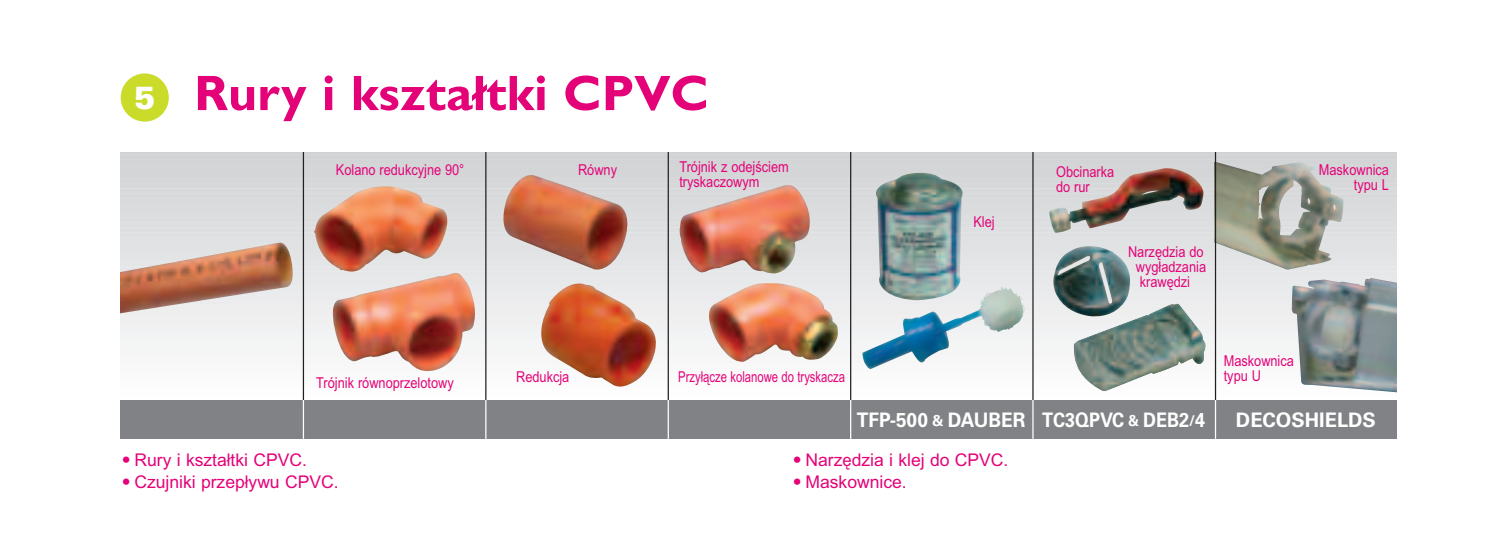
<style>
.page{position:relative;width:1489px;height:552px;background:#fff}
.page>*{position:absolute;margin:0;border:0;box-sizing:border-box;transform-origin:0 0}
.t1{font:700 50px "Gill Sans CE";color:#e40278}
.t2{font:900 32px "Univers";color:#fff}
.t3{font:700 20px "Univers";color:#fff;scale:.95 1}
.t4{font:700 20px "Univers";color:#fff}
.t5{font:17.5px "Arial CE";color:#e40278}
.t6{font:15px/15px "Arial CE";color:#e40278;scale:.85 1}
.t7{font:15px "Arial CE";color:#e40278;scale:.75 1}
.s1{font-size:15px}
.s2{font-family:"Univers"}
</style>
<div class="page">
<div style="left:121px;top:152px;width:1275px;height:10px;background:#d2d3d5"></div>
<div style="left:121px;top:161px;width:1275px;height:11px;background:#d4d5d7"></div>
<div style="left:121px;top:170px;width:1275px;height:12px;background:#d5d6d8"></div>
<div style="left:121px;top:180px;width:1275px;height:12px;background:#d7d8da"></div>
<div style="left:121px;top:190px;width:1275px;height:11px;background:#d8d9db"></div>
<div style="left:121px;top:200px;width:1275px;height:11px;background:#dadbdd"></div>
<div style="left:121px;top:209px;width:1275px;height:12px;background:#dcdddf"></div>
<div style="left:121px;top:219px;width:1275px;height:12px;background:#dddee0"></div>
<div style="left:121px;top:229px;width:1275px;height:11px;background:#dfe0e2"></div>
<div style="left:121px;top:239px;width:1275px;height:11px;background:#e1e2e4"></div>
<div style="left:121px;top:248px;width:1275px;height:12px;background:#e2e3e5"></div>
<div style="left:121px;top:258px;width:1275px;height:12px;background:#e4e5e7"></div>
<div style="left:121px;top:268px;width:1275px;height:11px;background:#e6e7e9"></div>
<div style="left:121px;top:277px;width:1275px;height:12px;background:#e8e9ea"></div>
<div style="left:121px;top:287px;width:1275px;height:12px;background:#eaebec"></div>
<div style="left:121px;top:297px;width:1275px;height:11px;background:#ececee"></div>
<div style="left:121px;top:307px;width:1275px;height:11px;background:#eeeeef"></div>
<div style="left:121px;top:316px;width:1275px;height:12px;background:#f0f0f1"></div>
<div style="left:121px;top:326px;width:1275px;height:12px;background:#f1f2f3"></div>
<div style="left:121px;top:336px;width:1275px;height:11px;background:#f3f4f4"></div>
<div style="left:121px;top:346px;width:1275px;height:11px;background:#f5f5f6"></div>
<div style="left:121px;top:355px;width:1275px;height:12px;background:#f7f7f8"></div>
<div style="left:121px;top:365px;width:1275px;height:12px;background:#f9f9f9"></div>
<div style="left:121px;top:375px;width:1275px;height:11px;background:#fbfbfb"></div>
<div style="left:121px;top:400px;width:1275px;height:38px;background:#808285"></div>
<img style="left:121px;top:242px;width:172px;height:71px">
<img style="left:679px;top:185px;width:131px;height:89px">
<img style="left:708px;top:283px;width:130px;height:79px">
<img style="left:314px;top:186px;width:134px;height:86px">
<img style="left:1049px;top:168px;width:154px;height:65px">
<img style="left:1053px;top:246px;width:77px;height:65px">
<img style="left:1215px;top:161px;width:129px;height:109px">
<img style="left:1291px;top:278px;width:105px;height:114px">
<img style="left:876px;top:172px;width:86px;height:128px">
<img style="left:988px;top:298px;width:36px;height:34px">
<img style="left:503px;top:175px;width:124px;height:95px">
<img style="left:541px;top:283px;width:115px;height:104px">
<img style="left:332px;top:273px;width:143px;height:98px">
<img style="left:1073px;top:303px;width:132px;height:88px">
<div style="left:121px;top:73px;width:48px;height:48px;background:#cadb2a;border-radius:50%"></div>
<hr style="left:303px;top:152px;width:1px;height:248px;background:#231f20">
<hr style="left:303px;top:400px;width:1px;height:38px;background:#fff">
<hr style="left:485px;top:152px;width:1px;height:248px;background:#231f20">
<hr style="left:485px;top:400px;width:1px;height:38px;background:#fff">
<hr style="left:667px;top:152px;width:2px;height:248px;background:#231f20">
<hr style="left:667px;top:400px;width:2px;height:38px;background:#fff">
<hr style="left:850px;top:152px;width:1px;height:248px;background:#231f20">
<hr style="left:850px;top:400px;width:1px;height:38px;background:#fff">
<hr style="left:1032px;top:152px;width:1px;height:248px;background:#231f20">
<hr style="left:1032px;top:400px;width:1px;height:38px;background:#fff">
<hr style="left:1214px;top:152px;width:1px;height:248px;background:#231f20">
<hr style="left:1214px;top:400px;width:1px;height:38px;background:#fff">
<h2 class="t2" style="left:134px;top:86px;width:23px">5</h2>
<h1 class="t1" style="left:194px;top:74px;width:516px">Rury i kształtki CPVC</h1>
<p class="t6" style="left:336px;top:164px;width:153px">Kolano redukcyjne 90°</p>
<p class="t6" style="left:578px;top:164px;width:47px">Równy</p>
<p class="t6" style="left:679px;top:161px;width:130px">Trójnik z odejściem tryskaczowym</p>
<p class="t6" style="left:973px;top:215px;width:27px">Klej</p>
<p class="t6" style="left:1056px;top:165px;width:70px">Obcinarka do rur</p>
<p class="t6" style="left:1127px;top:246px;width:93px;text-align:center">Narzędzia do wygładzania krawędzi</p>
<p class="t6" style="left:1318px;top:164px;width:84px;text-align:right">Maskownica typu L</p>
<p class="t6" style="left:316px;top:376px;width:163px">Trójnik równoprzelotowy</p>
<p class="t6" style="left:516px;top:370px;width:64px">Redukcja</p>
<p class="t7" style="left:678px;top:371px;width:224px">Przyłącze kolanowe do tryskacza</p>
<p class="t6" style="left:1223px;top:354px;width:84px">Maskownica typu U</p>
<h3 class="t3" style="left:856px;top:412px;width:368px">TFP-500 <span class="s1">&amp;</span> DAUBER TC3QPVC <span class="s1">&amp;</span> DEB2<span class="s1">/</span>4</h3>
<h3 class="t4" style="left:1235px;top:412px;width:141px">DECOSHIELDS</h3>
<p class="t5" style="left:123px;top:452px;width:185px"><span class="s2">•</span> Rury i kształtki CPVC.</p>
<p class="t5" style="left:123px;top:475px;width:217px"><span class="s2">•</span> Czujniki przepływu CPVC.</p>
<p class="t5" style="left:794px;top:452px;width:216px"><span class="s2">•</span> Narzędzia i klej do CPVC.</p>
<p class="t5" style="left:794px;top:475px;width:114px"><span class="s2">•</span> Maskownice.</p>
</div>
